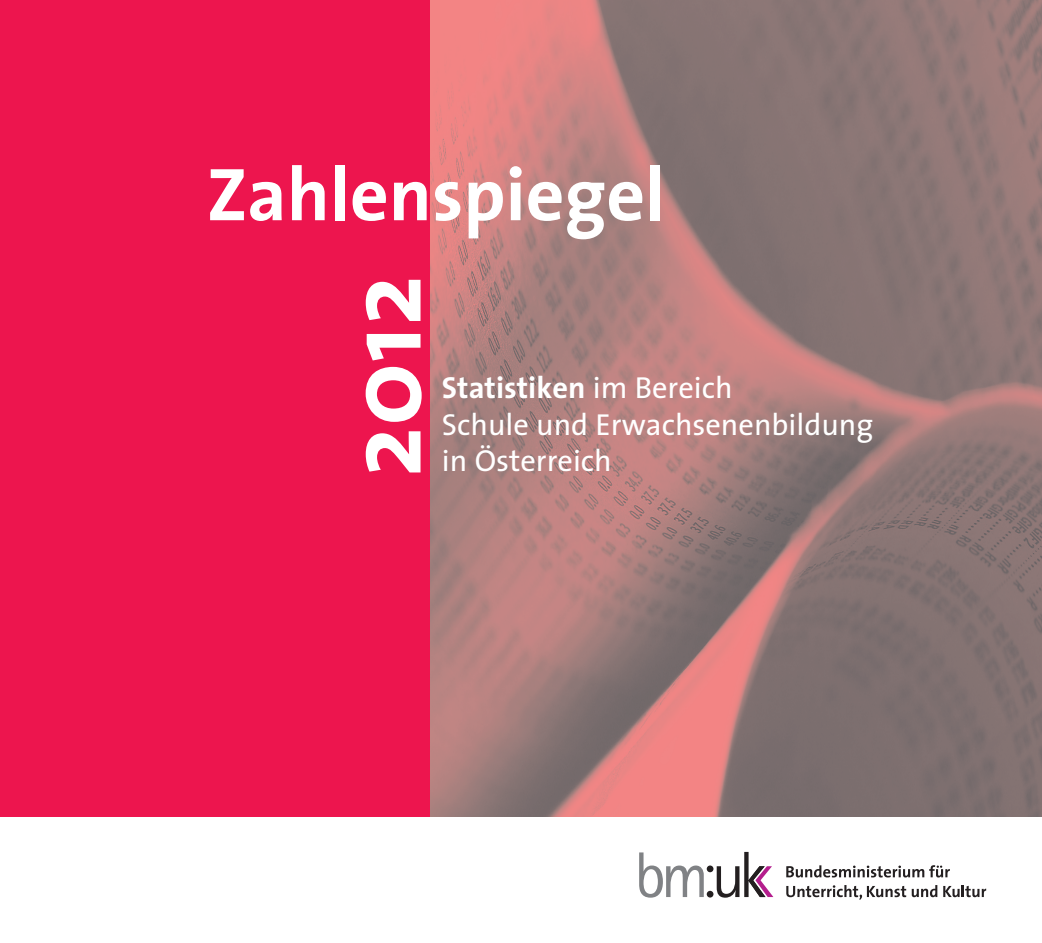
<style>
.page{position:relative;width:1042px;height:943px;background:#fff}
.page>*{position:absolute;margin:0;border:0;box-sizing:border-box;transform-origin:0 0}
.t1{font:104.65px "The Sans CV Bold";color:#fff}
.t2{font:75.42px "The Sans CV Bold";color:#fff}
.t3{font:30.45px/36.6px "The Sans CV";color:#fff}
.t4{font:30.45px "The Sans CV Bold";color:#fff}
.s1{font-family:"The Sans CV"}
</style>
<div class="page">
<div style="left:0;top:0;width:430px;height:816px;background:#ed154e"></div>
<svg style="left:639px;top:852px;width:65px;height:45px"></svg>
<div style="left:707px;top:865px;width:6px;height:7px;background:#231f20;border-radius:50%"></div>
<div style="left:707px;top:890px;width:6px;height:7px;background:#231f20;border-radius:50%"></div>
<svg style="left:717px;top:851px;width:56px;height:46px"></svg>
<svg style="left:786px;top:865px;width:164px;height:12px"></svg>
<svg style="left:786px;top:885px;width:120px;height:14px"></svg>
<svg style="left:912px;top:885px;width:25px;height:12px"></svg>
<svg style="left:943px;top:885px;width:43px;height:12px"></svg>
<img style="left:430px;top:0;width:612px;height:816px">
<h2 class="t2" style="left:207px;top:131px;width:460px">Zahlenspiegel</h2>
<h1 class="t1" style="left:297px;top:477px;width:203px;rotate:-90deg">2012</h1>
<p class="t4" style="left:442px;top:362px;width:292px">Statistiken <span class="s1">im Bereich</span></p>
<p class="t3" style="left:442px;top:405px;width:433px">Schule und Erwachsenenbildung in Österreich</p>
</div>
